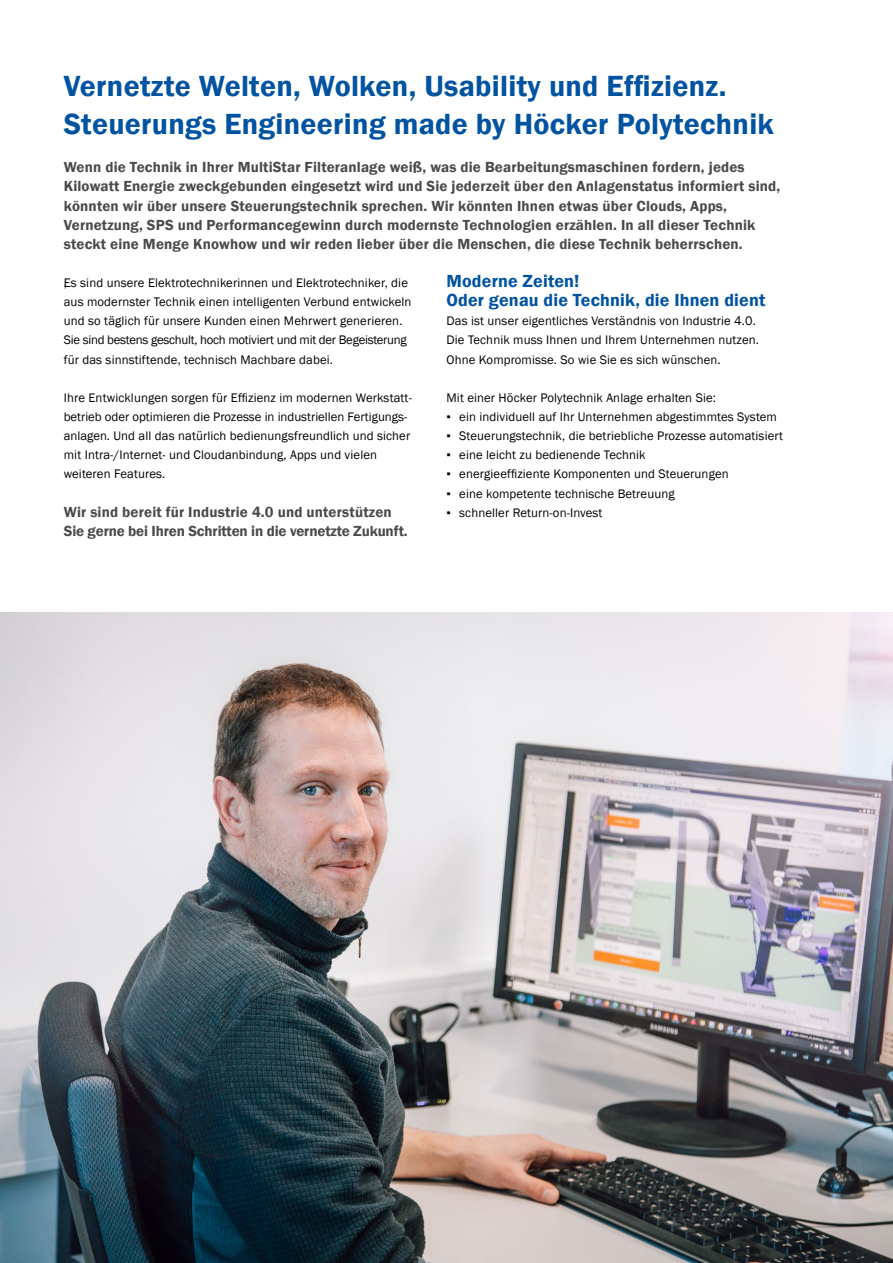
<style>
.page{position:relative;width:893px;height:1263px;background:#fff}
.page>*{position:absolute;margin:0;border:0;box-sizing:border-box;transform-origin:0 0}
.t1{font:600 30px/38.2px "Franklin Gothic";letter-spacing:.01em;color:#0053a1}
.t2{font:600 18px/19.2px "Franklin Gothic";letter-spacing:.01em;color:#0053a1}
.t3{font:600 15px/19.2px "Franklin Gothic";letter-spacing:.01em;color:#4a4a49}
.t4{font:12.75px/19.2px "Franklin Gothic";letter-spacing:.01em;color:#000}
</style>
<div class="page">
<img style="left:0;top:612px;width:893px;height:651px">
<h1 class="t1" style="left:64px;top:67px;width:712px">Vernetzte Welten, Wolken, Usability und Effizienz.<br>Steuerungs Engineering made by Höcker Polytechnik</h1>
<p class="t3" style="left:64px;top:158px;width:718px">Wenn die Technik in Ihrer MultiStar Filteranlage weiß, was die Bearbeitungsmaschinen fordern, jedes Kilowatt Energie zweckgebunden eingesetzt wird und Sie jederzeit über den Anlagenstatus informiert sind, könnten wir über unsere Steuerungstechnik sprechen. Wir könnten Ihnen etwas über Clouds, Apps, Vernetzung, SPS und Performancegewinn durch modernste Technologien erzählen. In all dieser Technik steckt eine Menge Knowhow und wir reden lieber über die Menschen, die diese Technik beherrschen.</p>
<p class="t4" style="left:64px;top:273px;width:5px">,</p>
<h2 class="t2" style="left:446px;top:272px;width:320px">Moderne Zeiten!<br>Oder genau die Technik, die Ihnen dient</h2>
<p class="t4" style="left:446px;top:312px;width:314px">Das ist unser eigentliches Verständnis von Industrie 4.0.<br>Die Technik muss Ihnen und Ihrem Unternehmen nutzen.<br>Ohne Kompromisse. So wie Sie es sich wünschen.</p>
<p class="t4" style="left:446px;top:388px;width:271px">Mit einer Höcker Polytechnik Anlage erhalten Sie:</p>
<p class="t4" style="left:446px;top:407px;width:332px">▪ ein individuell auf Ihr Unternehmen abgestimmtes System</p>
<p class="t4" style="left:446px;top:427px;width:338px">▪ Steuerungstechnik, die betriebliche Prozesse automatisiert</p>
<p class="t4" style="left:446px;top:446px;width:201px">▪ eine leicht zu bedienende Technik</p>
<p class="t4" style="left:446px;top:465px;width:284px">▪ energieeffiziente Komponenten und Steuerungen</p>
<p class="t4" style="left:446px;top:484px;width:230px">▪ eine kompetente technische Betreuung</p>
<p class="t4" style="left:446px;top:503px;width:158px">▪ schneller Return-on-Invest</p>
<p class="t4" style="left:64px;top:273px;width:349px">Es sind unsere Elektrotechnikerinnen und Elektrotechniker, die aus modernster Technik einen intelligenten Verbund entwickeln und so täglich für unsere Kunden einen Mehrwert generieren.<br>Sie sind bestens geschult, hoch motiviert und mit der Begeisterung für das sinnstiftende, technisch Machbare dabei.</p>
<p class="t4" style="left:64px;top:388px;width:350px">Ihre Entwicklungen sorgen für Effizienz im modernen Werkstatt&shy;betrieb oder optimieren die Prozesse in industriellen Fertigungs&shy;anlagen. Und all das natürlich bedienungsfreundlich und sicher mit Intra-/Internet- und Cloudanbindung, Apps und vielen weiteren Features.</p>
<p class="t3" style="left:64px;top:502px;width:345px">Wir sind bereit für Industrie 4.0 und unterstützen<br>Sie gerne bei Ihren Schritten in die vernetzte Zukunft.</p>
</div>
